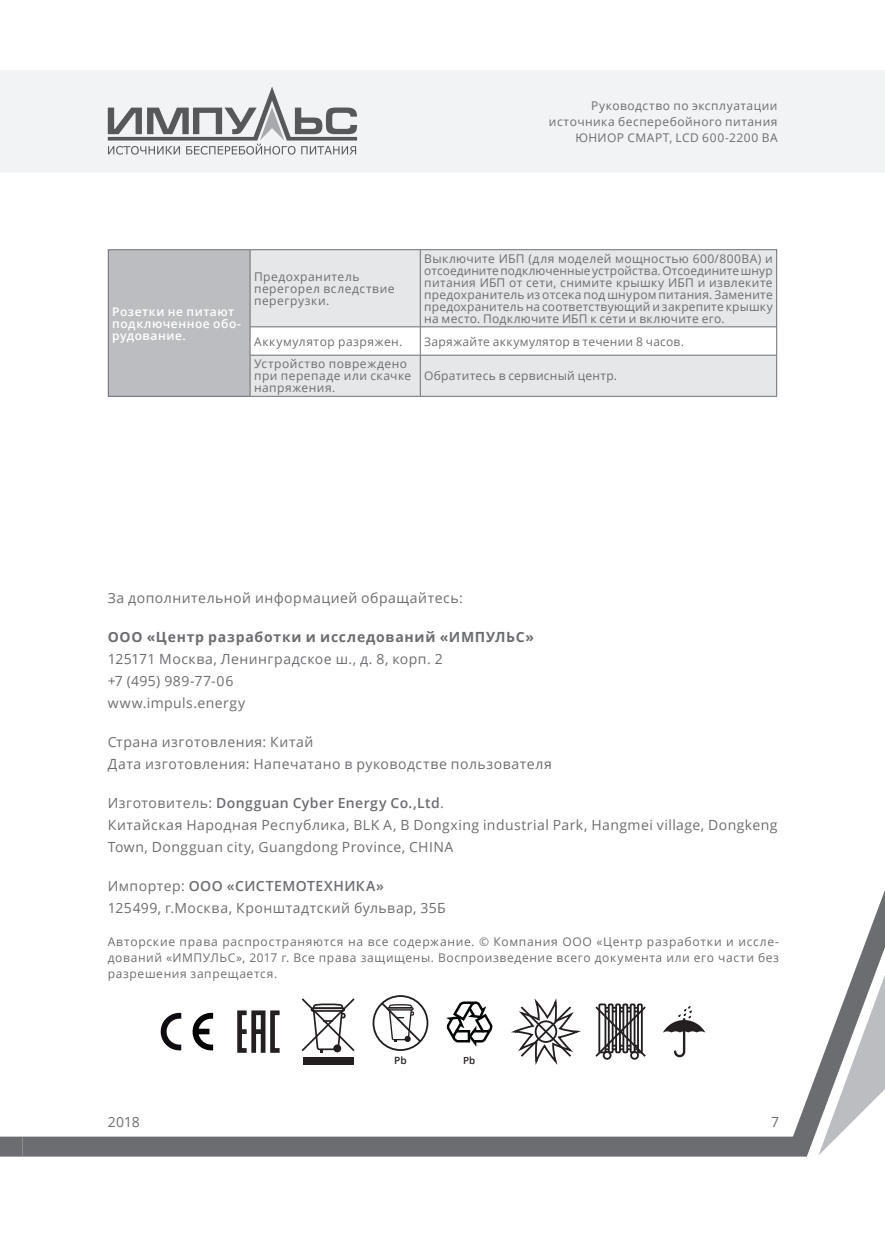
<style>
.page{position:relative;width:885px;height:1236px;background:#fff}
.page>*{position:absolute;margin:0;border:0;box-sizing:border-box;transform-origin:0 0}
.Простой_текст{font:14px/22px "Open Sans";letter-spacing:.035em;color:#6c6d70}
.Простой_текст-2{font:600 14px "Open Sans";letter-spacing:.035em;color:#6c6d70}
.Заголовок{font:700 14px "Open Sans";letter-spacing:.055em;color:#6c6d70}
.таблица{font:12px/12px "Open Sans";letter-spacing:.04em;color:#6c6d70}
.Простой_текст-3{font:12px/16px "Open Sans";letter-spacing:.05em;color:#6c6d70;text-align:justify}
.таблица-2{font:12px "Open Sans";letter-spacing:.02em;color:#6c6d70}
.таблица-3{font:600 12px/12px "Open Sans";letter-spacing:.045em;color:#fff}
.t1{font:600 10px "Open Sans";color:#231f20}
.t2{font:600 9.8px "Open Sans";color:#231f20}
.s1{font-weight:400}
</style>
<div class="page">
<svg style="left:0;top:1136px;width:3px;height:21px"></svg>
<svg style="left:3px;top:893px;width:881px;height:264px"></svg>
<div style="left:108px;top:250px;width:142px;height:146px;background:#bcbdc0"></div>
<div style="left:251px;top:250px;width:525px;height:146px;background:#e6e7e9"></div>
<hr style="left:108px;top:249px;width:142px;height:1px;background:#6c6d70">
<hr style="left:250px;top:249px;width:170px;height:1px;background:#6c6d70">
<hr style="left:250px;top:250px;width:1px;height:77px;background:#6c6d70">
<hr style="left:420px;top:249px;width:357px;height:1px;background:#6c6d70">
<hr style="left:420px;top:250px;width:1px;height:77px;background:#6c6d70">
<hr style="left:250px;top:326px;width:170px;height:1px;background:#6c6d70">
<hr style="left:420px;top:326px;width:356px;height:1px;background:#6c6d70">
<hr style="left:250px;top:355px;width:170px;height:1px;background:#6c6d70">
<hr style="left:250px;top:355px;width:1px;height:41px;background:#6c6d70">
<hr style="left:420px;top:355px;width:356px;height:1px;background:#6c6d70">
<hr style="left:420px;top:355px;width:1px;height:41px;background:#6c6d70">
<hr style="left:108px;top:250px;width:1px;height:77px;background:#6c6d70">
<hr style="left:776px;top:250px;width:1px;height:77px;background:#6c6d70">
<svg style="left:108px;top:327px;width:1px;height:28px"></svg>
<svg style="left:250px;top:327px;width:527px;height:28px"></svg>
<hr style="left:108px;top:355px;width:1px;height:41px;background:#6c6d70">
<hr style="left:776px;top:355px;width:1px;height:41px;background:#6c6d70">
<hr style="left:108px;top:396px;width:142px;height:1px;background:#6c6d70">
<hr style="left:250px;top:396px;width:170px;height:1px;background:#6c6d70">
<hr style="left:420px;top:396px;width:357px;height:1px;background:#6c6d70">
<div style="left:0;top:71px;width:884px;height:102px;background:#f2f3f4"></div>
<svg style="left:108px;top:87px;width:249px;height:68px"></svg>
<svg style="left:237px;top:1010px;width:42px;height:43px"></svg>
<svg style="left:662px;top:1006px;width:43px;height:51px"></svg>
<div style="left:303px;top:1058px;width:50px;height:7px;background:#231f20"></div>
<svg style="left:302px;top:998px;width:52px;height:54px"></svg>
<svg style="left:160px;top:1013px;width:21px;height:38px"></svg>
<svg style="left:192px;top:1013px;width:21px;height:38px"></svg>
<svg style="left:506px;top:994px;width:79px;height:75px"></svg>
<div style="left:598px;top:1003px;width:8px;height:50px;border:2px solid #231f20"></div>
<div style="left:607px;top:1003px;width:6px;height:50px;border:2px solid #231f20"></div>
<div style="left:615px;top:1003px;width:5px;height:50px;border:2px solid #231f20"></div>
<div style="left:622px;top:1003px;width:6px;height:50px;border:2px solid #231f20"></div>
<div style="left:629px;top:1003px;width:6px;height:50px;border:2px solid #231f20"></div>
<div style="left:637px;top:1003px;width:5px;height:50px;border:2px solid #231f20"></div>
<svg style="left:593px;top:1004px;width:54px;height:55px"></svg>
<div style="left:602px;top:1051px;width:9px;height:9px;border:2px solid #231f20;border-radius:50%"></div>
<div style="left:630px;top:1051px;width:9px;height:9px;border:2px solid #231f20;border-radius:50%"></div>
<div style="left:372px;top:995px;width:56px;height:56px;border:2px solid #231f20;border-radius:50%"></div>
<svg style="left:379px;top:1001px;width:44px;height:43px"></svg>
<svg style="left:446px;top:1001px;width:47px;height:46px"></svg>
<p class="таблица" style="left:549px;top:98px;width:230px;line-height:16px;text-align:right">Руководство по эксплуатации источника бесперебойного питания<br>ЮНИОР СМАРТ, LCD 600-2200 ВА</p>
<p class="таблица-3" style="left:112px;top:305px;width:130px">Розетки не питают подключенное обо&shy;рудование.</p>
<p class="таблица" style="left:254px;top:270px;width:142px">Предохранитель перегорел вследствие перегрузки.</p>
<p class="таблица" style="left:424px;top:252px;width:350px;text-align:justify">Выключите ИБП (для моделей мощностью 600/800ВА) и отсоедините подключенные устройства. Отсоедините шнур питания ИБП от сети, снимите крышку ИБП и извлеките предохранитель из отсека под шнуром питания. Замените предохранитель на соответствующий и закрепите крышку на место. Подключите ИБП к сети и включите его.</p>
<p class="таблица" style="left:254px;top:335px;width:150px">Аккумулятор разряжен.</p>
<p class="таблица-2" style="left:424px;top:333px;width:261px">Заряжайте аккумулятор в течении 8 часов.</p>
<p class="таблица" style="left:254px;top:358px;width:159px">Устройство повреждено при перепаде или скачке напряжения.</p>
<p class="таблица-2" style="left:424px;top:368px;width:194px">Обратитесь в сервисный центр.</p>
<p class="Простой_текст" style="left:108px;top:587px;width:356px">За дополнительной информацией обращайтесь:</p>
<p class="Заголовок" style="left:108px;top:627px;width:428px">ООО «Центр разработки и исследований «ИМПУЛЬС»</p>
<p class="Простой_текст" style="left:108px;top:648px;width:336px">125171 Москва, Ленинградское ш., д. 8, корп. 2</p>
<p class="Простой_текст" style="left:108px;top:670px;width:127px">+7 (495) 989-77-06</p>
<p class="Простой_текст" style="left:108px;top:692px;width:139px">www.impuls.energy</p>
<p class="Простой_текст" style="left:108px;top:731px;width:207px">Страна изготовления: Китай</p>
<p class="Простой_текст" style="left:108px;top:753px;width:445px">Дата изготовления: Напечатано в руководстве пользователя</p>
<p class="Простой_текст-2" style="left:108px;top:793px;width:338px"><span class="s1">Изготовитель:</span> Dongguan Cyber Energy Co.,Ltd<span class="s1">.</span></p>
<p class="Простой_текст" style="left:108px;top:814px;width:671px">Китайская Народная Республика, BLK A, B Dongxing industrial Park, Hangmei village, Dongkeng<br>Town, Dongguan city, Guangdong Province, CHINA</p>
<p class="Простой_текст-2" style="left:108px;top:876px;width:278px"><span class="s1">Импортер:</span> ООО «СИСТЕМОТЕХНИКА»</p>
<p class="Простой_текст" style="left:108px;top:897px;width:339px">125499, г.Москва, Кронштадтский бульвар, 35Б</p>
<p class="Простой_текст-3" style="left:108px;top:934px;width:672px">Авторские права распространяются на все содержание. © Компания ООО «Центр разработки и иссле&shy;дований «ИМПУЛЬС», 2017 г. Все права защищены. Воспроизведение всего документа или его части без разрешения запрещается.</p>
<p class="t1" style="left:394px;top:1054px;width:14px">Pb</p>
<p class="t2" style="left:463px;top:1054px;width:14px">Pb</p>
<p class="Простой_текст" style="left:108px;top:1110px;width:33px">2018</p>
<p class="Простой_текст" style="left:771px;top:1110px;width:10px">7</p>
</div>
